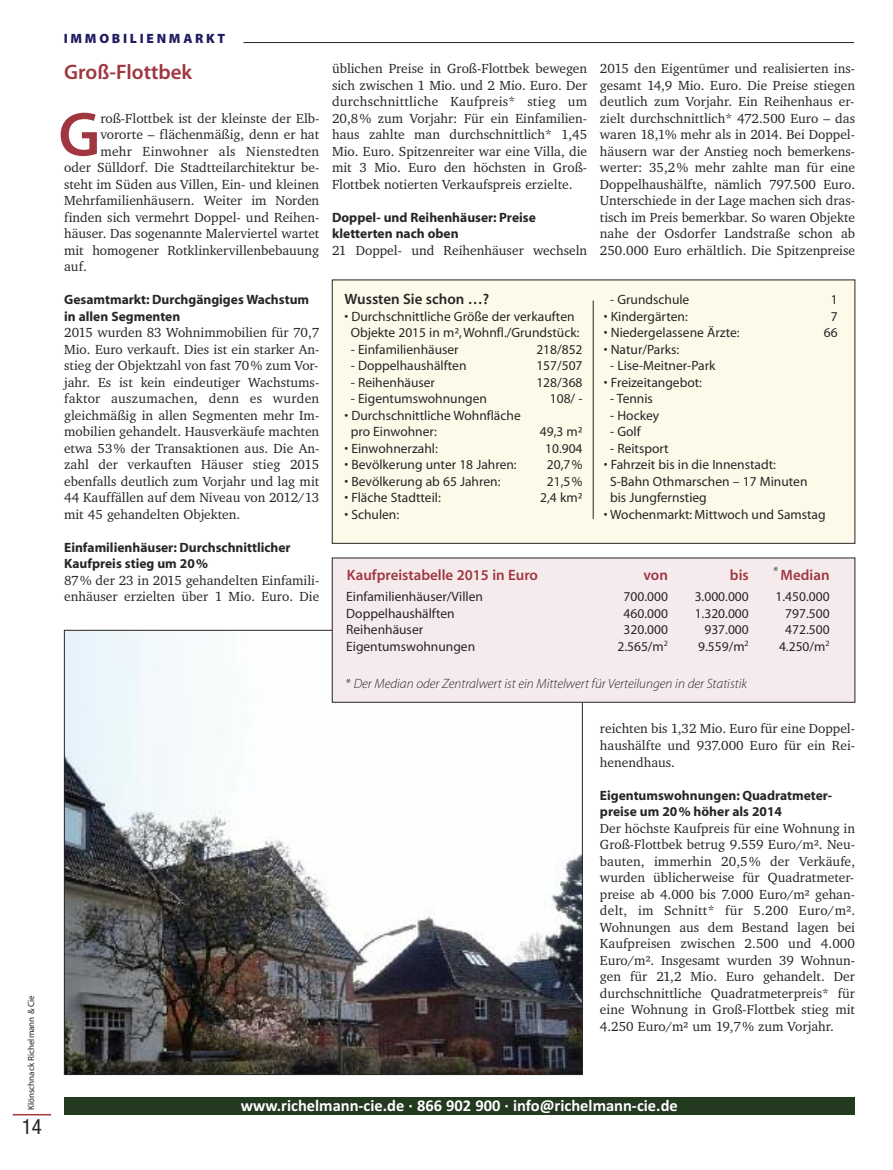
<style>
.page{position:relative;width:893px;height:1170px;background:#fff}
.page>*{position:absolute;margin:0;border:0;box-sizing:border-box;transform-origin:0 0}
.t1{font:63px "Adobe Corp ID Myriad Sb";color:#9f3640}
.t2{font:21px "Adobe Corp ID Myriad Sb";color:#9f3640}
.t3{font:condensed 21px "Helvetica Neue";color:#272526}
.t4{font:700 16.5px "Calibri";color:#fff}
.t5{font:15px "Adobe Corp ID Myriad Sb";color:#9f3640}
.t6{font:15px "Adobe Corp ID Myriad Sb";color:#272526}
.t7{font:13.5px/16.5px "Charter Itc T";color:#272526;text-align:justify}
.t8{font:13.5px/16.5px "Adobe Corp ID Myriad Rg";color:#272526}
.t9{font:13.5px/16.5px "Adobe Corp ID Myriad Bd";color:#272526}
.t10{font:13.5px "Adobe Corp ID Myriad Lt It";color:#272526}
.t11{font:13.5px "Charter Itc T";letter-spacing:.02em;color:#272526}
.t12{font:13.5px "Adobe Corp ID Myriad Bl";letter-spacing:.2em;color:#211d64}
.t13{font:9px "Adobe Corp ID Myriad Rg";color:#272526}
</style>
<div class="page">
<hr style="left:243px;top:42px;width:611px;height:1px;background:#272526">
<img style="left:66px;top:632px;width:515px;height:440px">
<div style="left:332px;top:558px;width:523px;height:144px;background:#f5ebec"></div>
<div style="left:332px;top:280px;width:523px;height:263px;background:#fefaea"></div>
<hr style="left:593px;top:300px;width:1px;height:219px;background:#272526">
<hr style="left:13px;top:1113px;width:38px;height:2px;background:#9f3640">
<div style="left:64px;top:1097px;width:791px;height:17px;background:#233920"></div>
<p class="t13" style="left:28px;top:1110px;width:117px;rotate:-90deg">Klönschnack Richelmann &amp; Cie</p>
<h2 class="t3" style="left:22px;top:1118px;width:22px">14</h2>
<p class="t12" style="left:64px;top:33px;width:163px">IMMOBILIENMARKT</p>
<h2 class="t2" style="left:64px;top:64px;width:130px">Groß-Flottbek</h2>
<h1 class="t1" style="left:58px;top:111px;width:43px">G</h1>
<p class="t7" style="left:100px;top:110px;width:221px">roß-Flottbek ist der kleinste der Elb-</p>
<p class="t7" style="left:100px;top:126px;width:220px">vororte – flächenmäßig, denn er hat</p>
<p class="t11" style="left:100px;top:143px;width:220px">mehr Einwohner als Nienstedten</p>
<p class="t7" style="left:64px;top:159px;width:257px">oder Sülldorf. Die Stadtteilarchitektur be-</p>
<p class="t7" style="left:64px;top:176px;width:257px">steht im Süden aus Villen, Ein- und kleinen</p>
<p class="t7" style="left:64px;top:192px;width:257px">Mehrfamilienhäusern. Weiter im Norden</p>
<p class="t7" style="left:64px;top:209px;width:257px">finden sich vermehrt Doppel- und Reihen-</p>
<p class="t7" style="left:64px;top:225px;width:257px">häuser. Das sogenannte Malerviertel wartet</p>
<p class="t7" style="left:64px;top:242px;width:257px">mit homogener Rotklinkervillenbebauung</p>
<p class="t7" style="left:64px;top:258px;width:24px">auf.</p>
<p class="t9" style="left:64px;top:292px;width:247px">Gesamtmarkt: Durchgängiges Wachstum in allen Segmenten</p>
<p class="t7" style="left:64px;top:324px;width:257px">2015 wurden 83 Wohnimmobilien für 70,7<br>Mio. Euro verkauft. Dies ist ein starker An&shy;stieg der Objektzahl von fast 70% zum Vor&shy;jahr. Es ist kein eindeutiger Wachstums&shy;faktor auszumachen, denn es wurden gleichmäßig in allen Segmenten mehr Im&shy;mobilien gehandelt. Hausverkäufe machten etwa 53% der Transaktionen aus. Die An&shy;zahl der verkauften Häuser stieg 2015 ebenfalls deutlich zum Vorjahr und lag mit 44 Kauffällen auf dem Niveau von 2012/13 mit 45 gehandelten Objekten.</p>
<p class="t9" style="left:64px;top:540px;width:228px">Einfamilienhäuser: Durchschnittlicher<br>Kaufpreis stieg um 20%</p>
<p class="t7" style="left:64px;top:572px;width:257px">87% der 23 in 2015 gehandelten Einfamili&shy;enhäuser erzielten über 1 Mio. Euro. Die</p>
<p class="t7" style="left:332px;top:60px;width:257px">üblichen Preise in Groß-Flottbek bewegen sich zwischen 1 Mio. und 2 Mio. Euro. Der durchschnittliche Kaufpreis* stieg um 20,8% zum Vorjahr: Für ein Einfamilien&shy;haus zahlte man durchschnittlich* 1,45<br>Mio. Euro. Spitzenreiter war eine Villa, die mit 3 Mio. Euro den höchsten in Groß-Flottbek notierten Verkaufspreis erzielte.</p>
<p class="t9" style="left:332px;top:210px;width:205px">Doppel- und Reihenhäuser: Preise kletterten nach oben</p>
<p class="t7" style="left:332px;top:242px;width:257px">21 Doppel- und Reihenhäuser wechseln</p>
<p class="t7" style="left:600px;top:60px;width:257px">2015 den Eigentümer und realisierten ins&shy;gesamt 14,9 Mio. Euro. Die Preise stiegen deutlich zum Vorjahr. Ein Reihenhaus er&shy;zielt durchschnittlich* 472.500 Euro – das waren 18,1% mehr als in 2014. Bei Doppel&shy;häusern war der Anstieg noch bemerkens&shy;werter: 35,2% mehr zahlte man für eine Doppelhaushälfte, nämlich 797.500 Euro.<br>Unterschiede in der Lage machen sich dras&shy;tisch im Preis bemerkbar. So waren Objekte nahe der Osdorfer Landstraße schon ab 250.000 Euro erhältlich. Die Spitzenpreise</p>
<p class="t6" style="left:344px;top:293px;width:146px">Wussten Sie schon …?</p>
<p class="t8" style="left:344px;top:309px;width:237px;text-align:center">• Durchschnittliche Größe der verkauften<br>Objekte 2015 in m²,Wohnfl./Grundstück:</p>
<p class="t8" style="left:351px;top:342px;width:109px">- Einfamilienhäuser</p>
<p class="t8" style="left:536px;top:342px;width:48px">218/852</p>
<p class="t8" style="left:351px;top:358px;width:117px">- Doppelhaushälften</p>
<p class="t8" style="left:536px;top:358px;width:48px">157/507</p>
<p class="t8" style="left:351px;top:375px;width:86px">- Reihenhäuser</p>
<p class="t8" style="left:536px;top:375px;width:48px">128/368</p>
<p class="t8" style="left:351px;top:391px;width:138px">- Eigentumswohnungen</p>
<p class="t8" style="left:550px;top:391px;width:34px">108/ -</p>
<p class="t8" style="left:351px;top:408px;width:172px;text-indent:-6px">• Durchschnittliche Wohnfläche pro Einwohner:</p>
<p class="t8" style="left:540px;top:424px;width:44px">49,3 m²</p>
<p class="t8" style="left:344px;top:441px;width:95px">• Einwohnerzahl:</p>
<p class="t8" style="left:545px;top:441px;width:39px">10.904</p>
<p class="t8" style="left:344px;top:457px;width:174px">• Bevölkerung unter 18 Jahren:</p>
<p class="t8" style="left:547px;top:457px;width:37px">20,7%</p>
<p class="t8" style="left:344px;top:474px;width:158px">• Bevölkerung ab 65 Jahren:</p>
<p class="t8" style="left:547px;top:474px;width:37px">21,5%</p>
<p class="t8" style="left:344px;top:490px;width:98px">• Fläche Stadtteil:</p>
<p class="t8" style="left:540px;top:490px;width:44px">2,4 km²</p>
<p class="t8" style="left:344px;top:507px;width:56px">• Schulen:</p>
<p class="t8" style="left:610px;top:292px;width:81px">- Grundschule</p>
<p class="t8" style="left:831px;top:292px;width:8px">1</p>
<p class="t8" style="left:604px;top:309px;width:85px">• Kindergärten:</p>
<p class="t8" style="left:831px;top:309px;width:8px">7</p>
<p class="t8" style="left:604px;top:325px;width:137px">• Niedergelassene Ärzte:</p>
<p class="t8" style="left:824px;top:325px;width:15px">66</p>
<p class="t8" style="left:604px;top:342px;width:77px">• Natur/Parks:</p>
<p class="t8" style="left:610px;top:358px;width:107px">- Lise-Meitner-Park</p>
<p class="t8" style="left:604px;top:375px;width:100px">• Freizeitangebot:</p>
<p class="t8" style="left:610px;top:391px;width:44px">- Tennis</p>
<p class="t8" style="left:610px;top:408px;width:51px">- Hockey</p>
<p class="t8" style="left:610px;top:424px;width:32px">- Golf</p>
<p class="t8" style="left:610px;top:441px;width:60px">- Reitsport</p>
<p class="t8" style="left:610px;top:457px;width:199px;text-indent:-6px">• Fahrzeit bis in die Innenstadt:<br>S-Bahn Othmarschen – 17 Minuten bis Jungfernstieg</p>
<p class="t8" style="left:604px;top:507px;width:223px">• Wochenmarkt: Mittwoch und Samstag</p>
<p class="t5" style="left:347px;top:569px;width:193px">Kaufpreistabelle 2015 in Euro</p>
<p class="t8" style="left:346px;top:589px;width:138px">Einfamilienhäuser/Villen<br>Doppelhaushälften<br>Reihenhäuser<br>Eigentumswohnungen</p>
<p class="t10" style="left:345px;top:678px;width:403px">* Der Median oder Zentralwert ist ein Mittelwert für Verteilungen in der Statistik</p>
<p class="t5" style="left:730px;top:569px;width:20px">bis</p>
<p class="t8" style="left:695px;top:589px;width:56px;text-align:right">3.000.000<br>1.320.000<br>937.000<br>9.559/m<sup>2</sup></p>
<p class="t5" style="left:643px;top:569px;width:26px">von</p>
<p class="t8" style="left:617px;top:589px;width:52px;text-align:center">700.000<br>460.000<br>320.000<br>2.565/m<sup>2</sup></p>
<p class="t5" style="left:773px;top:569px;width:58px"><sup>*</sup> Median</p>
<p class="t8" style="left:775px;top:589px;width:56px;text-align:right">1.450.000<br>797.500<br>472.500<br>4.250/m<sup>2</sup></p>
<p class="t7" style="left:600px;top:720px;width:257px">reichten bis 1,32 Mio. Euro für eine Doppel&shy;haushälfte und 937.000 Euro für ein Rei&shy;henendhaus.</p>
<p class="t9" style="left:600px;top:787px;width:234px">Eigentumswohnungen: Quadratmeter&shy;preise um 20% höher als 2014</p>
<p class="t7" style="left:600px;top:819px;width:257px">Der höchste Kaufpreis für eine Wohnung in Groß-Flottbek betrug 9.559 Euro/m². Neu&shy;bauten, immerhin 20,5% der Verkäufe, wurden üblicherweise für Quadratmeter&shy;preise ab 4.000 bis 7.000 Euro/m² gehan&shy;delt, im Schnitt* für 5.200 Euro/m².<br>Wohnungen aus dem Bestand lagen bei Kaufpreisen zwischen 2.500 und 4.000<br>Euro/m². Insgesamt wurden 39 Wohnun&shy;gen für 21,2 Mio. Euro gehandelt. Der durchschnittliche Quadratmeterpreis* für eine Wohnung in Groß-Flottbek stieg mit 4.250 Euro/m² um 19,7% zum Vorjahr.</p>
<p class="t4" style="left:241px;top:1095px;width:439px">www.richelmann-cie.de · 866 902 900 · info@richelmann-cie.de</p>
</div>
